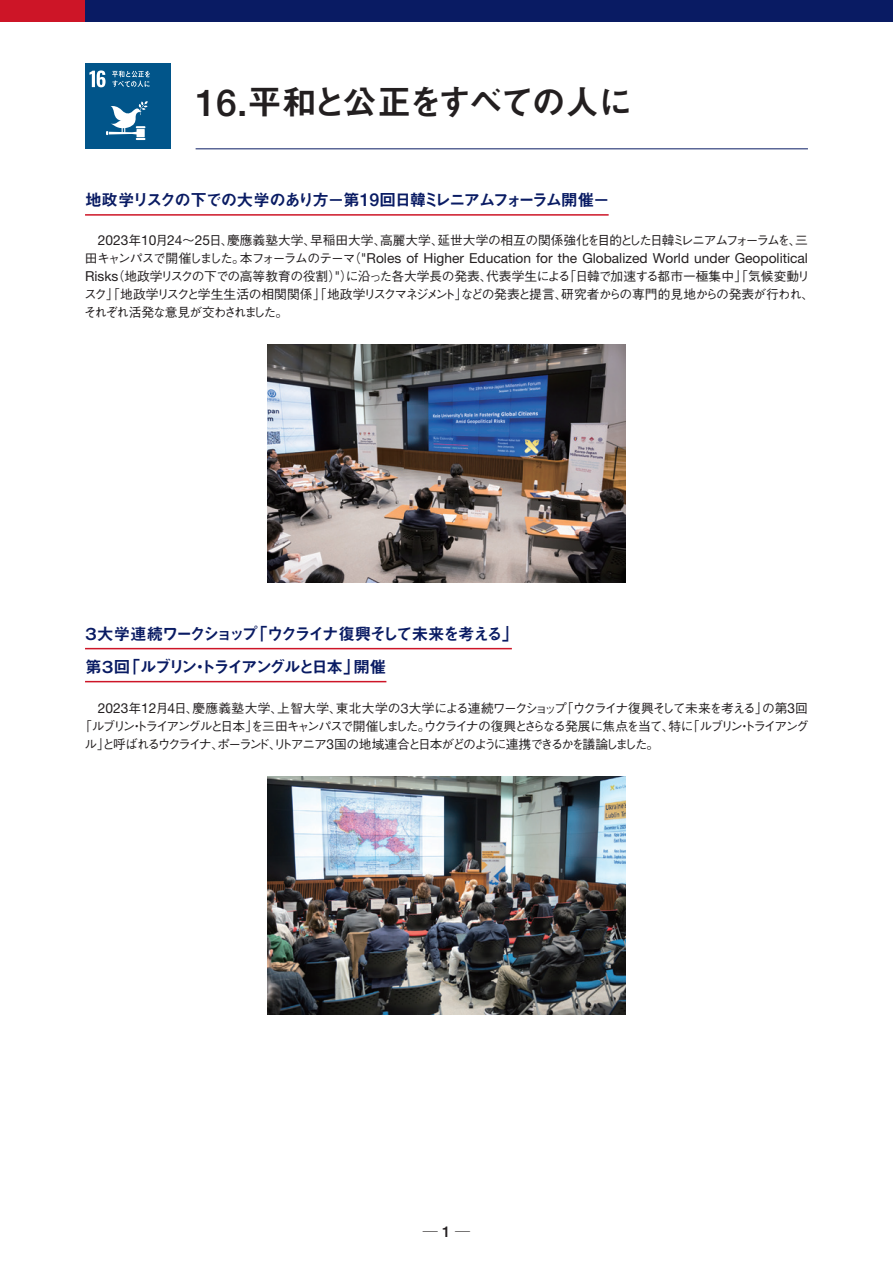
<style>
.page{position:relative;width:893px;height:1263px;background:#fff}
.page>*{position:absolute;margin:0;border:0;box-sizing:border-box;transform-origin:0 0}
.t1{font:34.5px "Midashi Go Pr 6 N MB31";letter-spacing:-.095em;color:#231f20}
.t2{font:16.5px/33px "Midashi Go Pr 6 N MB31";letter-spacing:-.125em;color:#091b63}
.t3{font:16.5px "Midashi Go Pr 6 N MB31";letter-spacing:-.095em;color:#091b63}
.t4{font:500 15px "Gothic BBB Pr 6 N";color:#231f20}
.t5{font:13.8px "Helvetica Neue LT Std";color:#231f20}
.t6{font:500 12.75px/18px "Gothic BBB Pr 6 N";letter-spacing:-.05em;color:#231f20}
.t7{font:500 12.75px "Gothic BBB Pr 6 N";letter-spacing:-.155em;color:#231f20}
.t8{font:500 12.75px "Gothic BBB Pr 6 N";letter-spacing:-.03em;color:#231f20}
.t9{font:500 12.75px "Gothic BBB Pr 6 N";letter-spacing:-.085em;color:#231f20}
.t10{font:500 12.75px "Gothic BBB Pr 6 N";letter-spacing:-.15em;color:#231f20}
.s1{font-family:"Helvetica Neue LT Std";font-weight:500;font-size:37.2px}
.s2{font-family:"Helvetica Neue LT Std";font-weight:500;font-size:17.85px}
.s3{font-family:"Helvetica Neue LT Std";font-weight:400;font-size:13.8px}
.s4{font-family:"Gothic BBB Pr 6 N";font-weight:500;font-size:12.75px}
.s5{font-family:"Helvetica Neue LT Std"}
</style>
<div class="page">
<hr style="left:196px;top:149px;width:612px;height:1px;background:#091b63">
<div style="left:85px;top:64px;width:85px;height:85px;background:#01558a"></div>
<svg style="left:89px;top:70px;width:17px;height:17px"></svg>
<svg style="left:106px;top:101px;width:42px;height:39px"></svg>
<svg style="left:112px;top:71px;width:38px;height:16px"></svg>
<hr style="left:85px;top:214px;width:524px;height:2px;background:#cd1527">
<img style="left:268px;top:344px;width:357px;height:239px">
<hr style="left:85px;top:648px;width:427px;height:1px;background:#cd1527">
<hr style="left:85px;top:681px;width:301px;height:1px;background:#cd1527">
<img style="left:268px;top:776px;width:357px;height:238px">
<div style="left:0;top:0;width:85px;height:21px;background:#cd1527"></div>
<div style="left:85px;top:0;width:808px;height:21px;background:#091b63"></div>
<h1 class="t1" style="left:196px;top:75px;width:439px"><span class="s1">16.</span>平和と公正をすべての人に</h1>
<p class="t3" style="left:85px;top:186px;width:526px">地政学リスクの下での大学のあり方－第<span class="s2">19</span>回日韓ミレニアムフォーラム開催－</p>
<p class="t8" style="left:98px;top:230px;width:712px"><span class="s3">2023</span>年<span class="s3">10</span>月<span class="s3">24</span>～<span class="s3">25</span>日、慶應義塾大学、早稲田大学、高麗大学、延世大学の相互の関係強化を目的とした日韓ミレニアムフォーラムを、三</p>
<p class="t5" style="left:85px;top:250px;width:724px"><span class="s4">田キャンパスで開催しました。本フォーラムのテーマ（</span>"Roles of Higher Education for the Globalized World under Geopolitical</p>
<p class="t6" style="left:84px;top:266px;width:732px"><span class="s3">Risks</span>（地政学リスクの下での高等教育の役割）<span class="s3">"</span>）に沿った各大学長の発表、代表学生による「日韓で加速する都市一極集中」「気候変動リスク」「地政学リスクと学生生活の相関関係」「地政学リスクマネジメント」などの発表と提言、研究者からの専門的見地からの発表が行われ、それぞれ活発な意見が交わされました。</p>
<p class="t2" style="left:83px;top:616px;width:437px">３大学連続ワークショップ「ウクライナ復興そして未来を考える」第３回「ルブリン・トライアングルと日本」開催</p>
<p class="t9" style="left:98px;top:698px;width:712px"><span class="s3">2023</span>年<span class="s3">12</span>月<span class="s3">4</span>日、慶應義塾大学、上智大学、東北大学の３大学による連続ワークショップ「ウクライナ復興そして未来を考える」の第<span class="s3">3</span>回</p>
<p class="t7" style="left:79px;top:716px;width:731px">「ルブリン・トライアングルと日本」を三田キャンパスで開催しました。ウクライナの復興とさらなる発展に焦点を当て、特に「ルブリン・トライアング</p>
<p class="t10" style="left:84px;top:734px;width:576px">ル」と呼ばれるウクライナ、ポーランド、リトアニア<span class="s3">3</span>国の地域連合と日本がどのように連携できるかを議論しました。</p>
<p class="t4" style="left:423px;top:1219px;width:49px">─<span class="s5">1</span>─</p>
</div>
